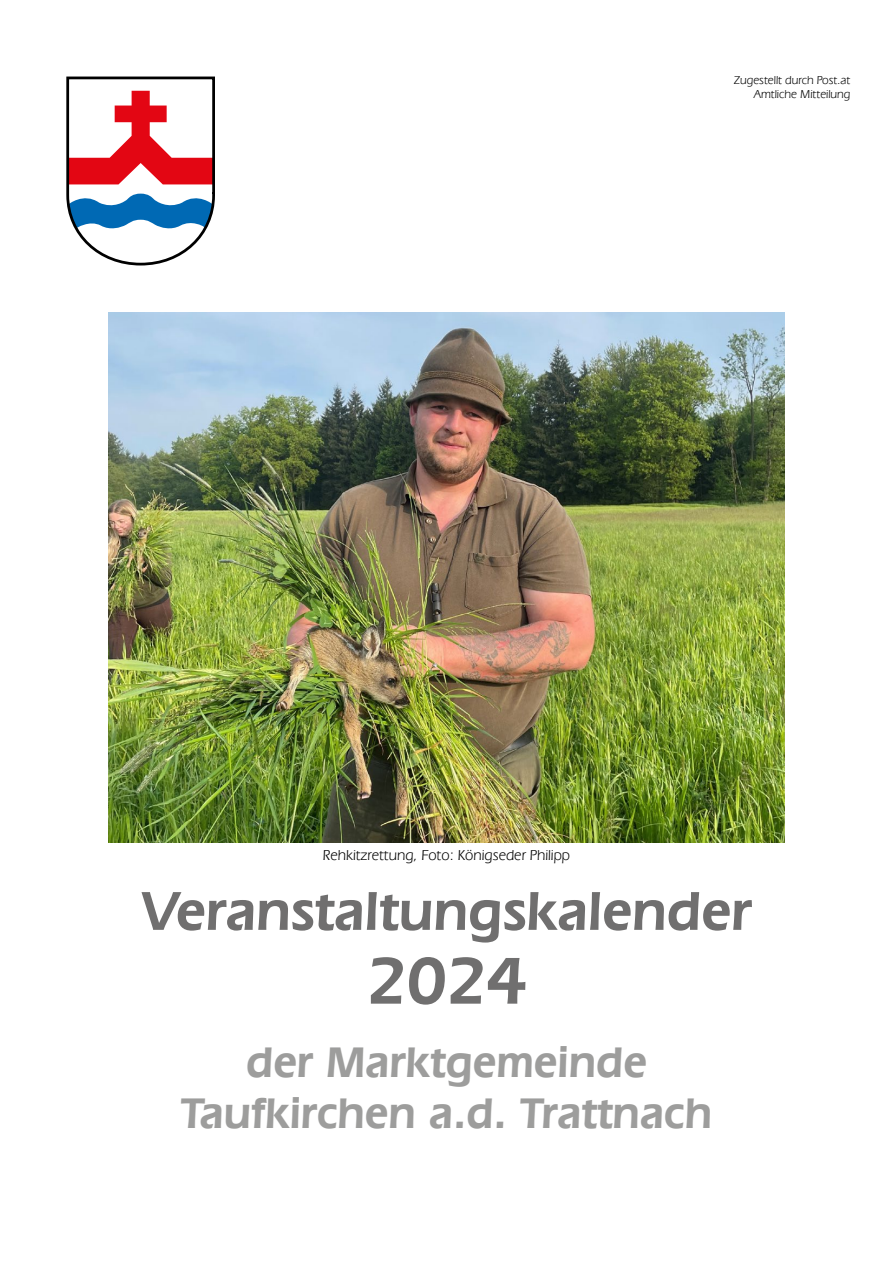
<style>
.page{position:relative;width:893px;height:1263px;background:#fff}
.page>*{position:absolute;margin:0;border:0;box-sizing:border-box;transform-origin:0 0}
.t1{font:600 69px "Eras IT Cby BT";color:#706f6f}
.t2{font:600 57px "Eras IT Cby BT";color:#706f6f}
.t3{font:600 45px/51px "Eras IT Cby BT";color:#9d9d9c;text-align:center}
.t4{font:15px "Eras IT Cby BT";color:#000}
.t5{font:12px/14.4px "Eras IT Cby BT";color:#000;text-align:right}
</style>
<div class="page">
<svg style="left:66px;top:76px;width:149px;height:190px"></svg>
<img style="left:108px;top:313px;width:676px;height:529px">
<p class="t5" style="left:734px;top:72px;width:118px">Zugestellt durch Post.at<br>Amtliche Mitteilung</p>
<p class="t4" style="left:323px;top:846px;width:249px">Rehkitzrettung, Foto: Königseder Philipp</p>
<p class="t2" style="left:142px;top:876px;width:611px">Veranstaltungskalender</p>
<h1 class="t1" style="left:366px;top:938px;width:162px">2024</h1>
<p class="t3" style="left:181px;top:1036px;width:533px">der Marktgemeinde<br>Taufkirchen a.d. Trattnach</p>
</div>
